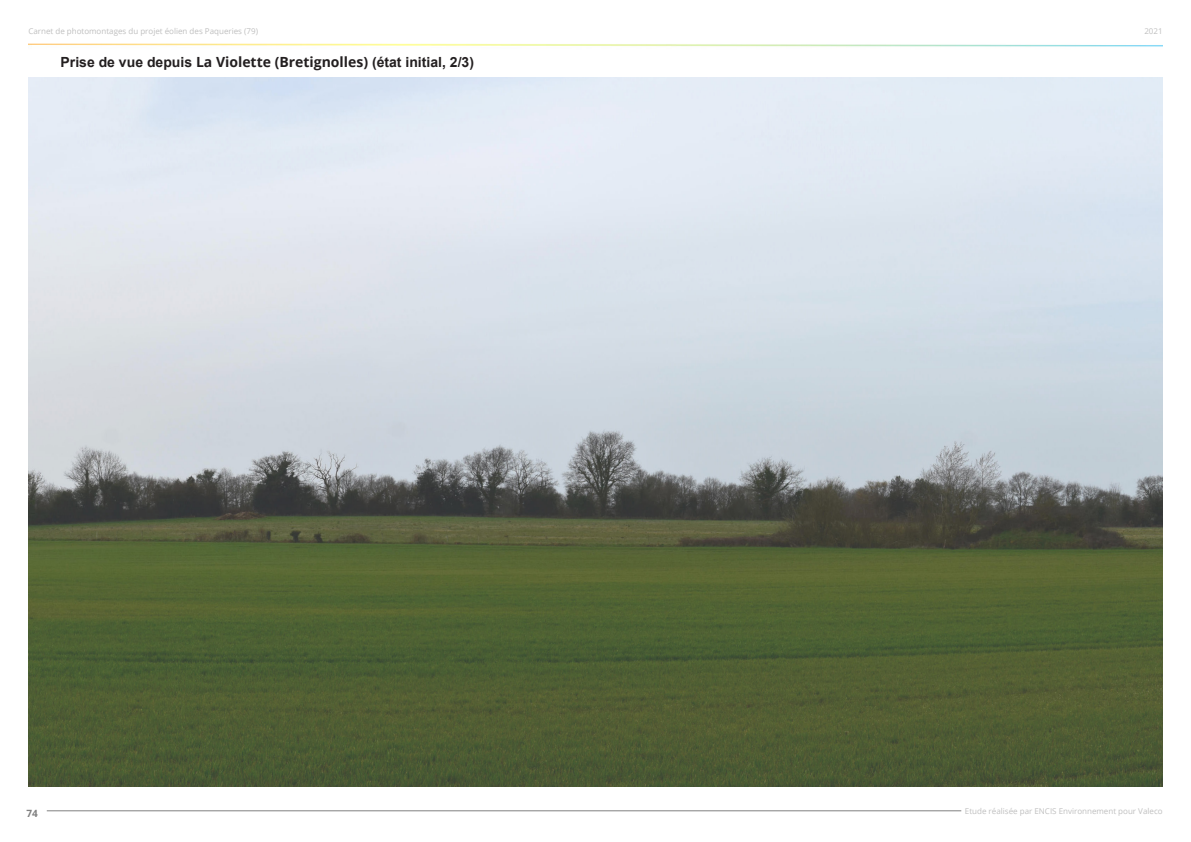
<style>
.page{position:relative;width:1191px;height:842px;background:#fff}
.page>*{position:absolute;margin:0;border:0;box-sizing:border-box;transform-origin:0 0}
.Titre_photomontage_s{font:700 14px "Arial";color:#231f20}
.t1{font:700 10px "Open Sans";color:#808080}
.t2{font:8px "Open Sans";color:#bfbfbf}
.s1{font-family:"Open Sans"}
</style>
<div class="page">
<hr style="left:47px;top:811px;width:914px;height:1px;background:#808080">
<img style="left:28px;top:78px;width:1134px;height:709px">
<p class="t2" style="left:28px;top:26px;width:231px">Carnet de photomontages du projet éolien des Paqueries (79)</p>
<p class="t2" style="left:1144px;top:26px;width:20px">2021</p>
<p class="Titre_photomontage_s" style="left:61px;top:53px;width:415px">Prise de vue depuis <span class="s1">La Violette (Bretignolles)</span> (état initial, 2/3)</p>
<p class="t1" style="left:27px;top:806px;width:13px">74</p>
<p class="t2" style="left:965px;top:805px;width:199px">Etude réalisée par ENCIS Environnement pour Valeco</p>
</div>
